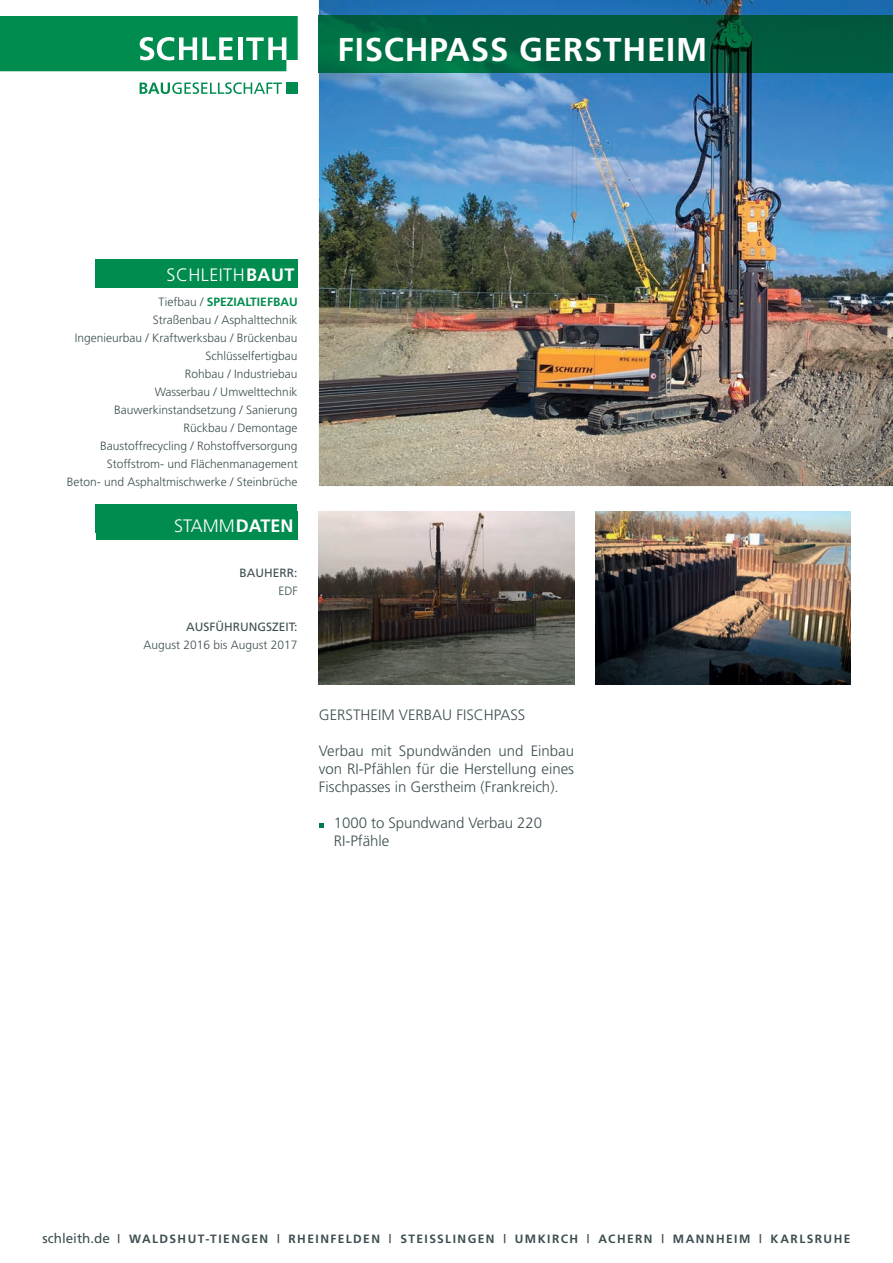
<style>
.page{position:relative;width:893px;height:1263px;background:#fff}
.page>*{position:absolute;margin:0;border:0;box-sizing:border-box;transform-origin:0 0}
.t1{font:700 33px "Frutiger";letter-spacing:.025em;color:#fff}
.t2{font:300 18px "Frutiger";color:#fff}
.t3{font:300 18px "Frutiger";letter-spacing:.025em;color:#fff}
.t4{font:300 15px/18px "Frutiger";color:#3d4f51;text-align:justify}
.t5{font:300 12px/18px "Frutiger";color:#3d4f51;text-align:right}
.t6{font:700 12px "Frutiger";letter-spacing:.12em;color:#3d4f51}
.t7{font:12px "Frutiger";color:#3d4f51}
.s1{font-weight:700}
.s2{font-weight:700;color:#008c4e}
.s3{font-weight:400;font-size:13.5px}
</style>
<div class="page">
<div style="left:95px;top:504px;width:202px;height:29px;background:#008c4e"></div>
<svg style="left:140px;top:82px;width:142px;height:12px"></svg>
<div style="left:286px;top:83px;width:12px;height:11px;background:#008c4e"></div>
<svg style="left:0;top:17px;width:298px;height:54px;background:#19975f"></svg>
<img style="left:319px;top:0;width:574px;height:486px">
<img style="left:319px;top:511px;width:255px;height:173px">
<svg style="left:319px;top:823px;width:4px;height:5px"></svg>
<img style="left:595px;top:511px;width:255px;height:173px">
<div style="left:96px;top:259px;width:202px;height:29px;background:#008c4e"></div>
<div style="left:96px;top:511px;width:202px;height:29px;background:#008c4e"></div>
<img style="left:319px;top:16px;width:574px;height:57px">
<h1 class="t1" style="left:337px;top:30px;width:371px">FISCHPASS GERSTHEIM</h1>
<h2 class="t3" style="left:167px;top:264px;width:129px">SCHLEITH<span class="s1">BAUT</span></h2>
<p class="t5" style="left:67px;top:293px;width:232px">Tiefbau / <span class="s2">SPEZIALTIEFBAU<br></span>Straßenbau / Asphalttechnik<br>Ingenieurbau / Kraftwerksbau / Brückenbau<br>Schlüsselfertigbau<br>Rohbau / Industriebau<br>Wasserbau / Umwelttechnik<br>Bauwerkinstandsetzung / Sanierung<br>Rückbau / Demontage<br>Baustoffrecycling / Rohstoffversorgung<br>Stoffstrom- und Flächenmanagement<br>Beton- und Asphaltmischwerke / Steinbrüche</p>
<h2 class="t2" style="left:174px;top:508px;width:121px">STAMM<span class="s1">DATEN</span></h2>
<h2 class="t2" style="left:174px;top:515px;width:121px">STAMM<span class="s1">DATEN</span></h2>
<p class="t7" style="left:240px;top:566px;width:59px">BAUHERR:</p>
<p class="t5" style="left:278px;top:582px;width:21px">EDF</p>
<p class="t7" style="left:186px;top:620px;width:113px">AUSFÜHRUNGSZEIT:</p>
<p class="t5" style="left:144px;top:636px;width:156px">August 2016 bis August 2017</p>
<p class="t4" style="left:319px;top:706px;width:208px">GERSTHEIM VERBAU FISCHPASS</p>
<p class="t4" style="left:319px;top:742px;width:257px">Verbau mit Spundwänden und Einbau von RI-Pfählen für die Herstellung eines Fischpasses in Gerstheim (Frankreich).</p>
<p class="t4" style="left:334px;top:814px;width:210px">1000 to Spundwand Verbau 220<br>RI-Pfähle</p>
<p class="t6" style="left:43px;top:1231px;width:809px"><span class="s3">schleith.de</span> | WALDSHUT-TIENGEN | RHEINFELDEN | STEISSLINGEN | UMKIRCH | ACHERN | MANNHEIM | KARLSRUHE</p>
</div>
